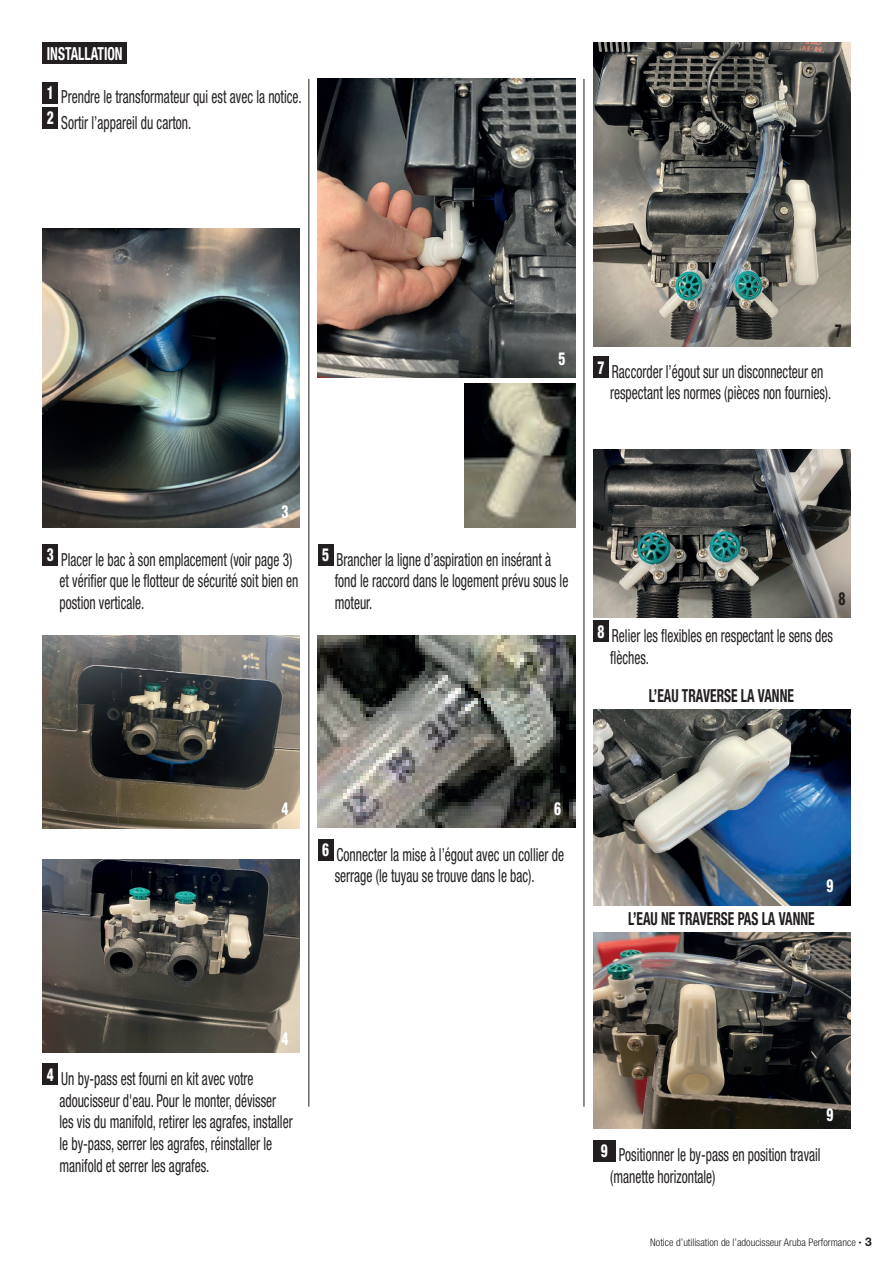
<style>
.page{position:relative;width:893px;height:1263px;background:#fff}
.page>*{position:absolute;margin:0;border:0;box-sizing:border-box;transform-origin:0 0}
.t1{font:condensed 18px/21.6px "Helvetica Neue LT Std";color:#231f20;scale:.75 1}
.t2{font:700 condensed 18px "Helvetica Neue LT Std";color:#231f20;scale:.75 1}
.t3{font:700 condensed 18px "Helvetica Neue LT Std";color:#fff;scale:.75 1}
.t4{font:800 condensed 18px "Helvetica Neue LT Std";color:#fff;scale:.75 1}
.t5{font:800 condensed 18px "Helvetica Neue LT Std";color:#231f20;scale:.75 1}
.t6{font:300 condensed 10.5px "Helvetica Neue LT Std";color:#231f20}
.s1{font-weight:700;font-stretch:normal;font-size:12px}
</style>
<div class="page">
<div style="left:43px;top:43px;width:84px;height:21px;background:#231f20"></div>
<div style="left:43px;top:82px;width:15px;height:21px;background:#231f20"></div>
<div style="left:43px;top:107px;width:15px;height:22px;background:#231f20"></div>
<div style="left:593px;top:356px;width:16px;height:22px;background:#231f20"></div>
<div style="left:593px;top:621px;width:16px;height:21px;background:#231f20"></div>
<img style="left:43px;top:229px;width:257px;height:298px">
<img style="left:318px;top:79px;width:257px;height:298px">
<img style="left:593px;top:43px;width:257px;height:303px">
<img style="left:593px;top:449px;width:257px;height:168px">
<img style="left:318px;top:636px;width:257px;height:192px">
<img style="left:43px;top:636px;width:257px;height:193px">
<img style="left:465px;top:383px;width:110px;height:144px">
<img style="left:43px;top:859px;width:257px;height:193px">
<div style="left:43px;top:544px;width:15px;height:22px;background:#231f20"></div>
<div style="left:43px;top:1064px;width:15px;height:21px;background:#231f20"></div>
<div style="left:318px;top:544px;width:15px;height:22px;background:#231f20"></div>
<div style="left:318px;top:839px;width:15px;height:22px;background:#231f20"></div>
<hr style="left:309px;top:79px;width:1px;height:1028px;background:#231f20">
<hr style="left:584px;top:79px;width:1px;height:1028px;background:#231f20">
<img style="left:593px;top:709px;width:257px;height:196px">
<img style="left:593px;top:932px;width:257px;height:196px">
<div style="left:593px;top:1140px;width:23px;height:21px;background:#231f20"></div>
<p class="t3" style="left:47px;top:42px;width:103px">INSTALLATION</p>
<p class="t1" style="left:47px;top:84px;width:342px;line-height:25.5px"><sup>1</sup> Prendre le transformateur qui est avec la notice.<br><sup>2</sup> Sortir l’appareil du carton.</p>
<p class="t4" style="left:558px;top:348px;width:11px">5</p>
<p class="t5" style="left:835px;top:320px;width:11px">7</p>
<p class="t1" style="left:610px;top:360px;width:297px;text-indent:-13px"><sup>7</sup> Raccorder l’égout sur un disconnecteur en respectant les normes (pièces non fournies).</p>
<p class="t4" style="left:282px;top:501px;width:11px">3</p>
<p class="t1" style="left:59px;top:548px;width:320px;text-indent:-13px"><sup>3</sup> Placer le bac à son emplacement (voir page 3) et vérifier que le flotteur de sécurité soit bien en postion verticale.</p>
<p class="t1" style="left:335px;top:548px;width:313px;text-indent:-13px"><sup>5</sup> Brancher la ligne d’aspiration en insérant à fond le raccord dans le logement prévu sous le moteur.</p>
<p class="t5" style="left:838px;top:588px;width:11px">8</p>
<p class="t1" style="left:610px;top:625px;width:299px;text-indent:-13px"><sup>8</sup> Relier les flexibles en respectant le sens des flèches.</p>
<p class="t2" style="left:649px;top:685px;width:195px">L’EAU TRAVERSE LA VANNE</p>
<p class="t4" style="left:282px;top:798px;width:11px">4</p>
<p class="t4" style="left:554px;top:798px;width:11px">6</p>
<p class="t1" style="left:335px;top:843px;width:307px;text-indent:-13px"><sup>6</sup> Connecter la mise à l’égout avec un collier de serrage (le tuyau se trouve dans le bac).</p>
<p class="t2" style="left:628px;top:907px;width:250px">L’EAU NE TRAVERSE PAS LA VANNE</p>
<p class="t4" style="left:826px;top:874px;width:11px">9</p>
<p class="t4" style="left:282px;top:1027px;width:11px">4</p>
<p class="t1" style="left:59px;top:1068px;width:312px;text-indent:-13px"><sup>4</sup> Un by-pass est fourni en kit avec votre adoucisseur d'eau. Pour le monter, dévisser les vis du manifold, retirer les agrafes, installer le by-pass, serrer les agrafes, réinstaller le manifold et serrer les agrafes.</p>
<p class="t4" style="left:826px;top:1103px;width:11px">9</p>
<p class="t1" style="left:610px;top:1144px;width:282px;text-indent:-9px"><sup>9</sup> Positionner le by-pass en position travail (manette horizontale)</p>
<p class="t6" style="left:650px;top:1236px;width:223px">Notice d’utilisation de l’adoucisseur Aruba Performance <span class="s1">· 3</span></p>
</div>
